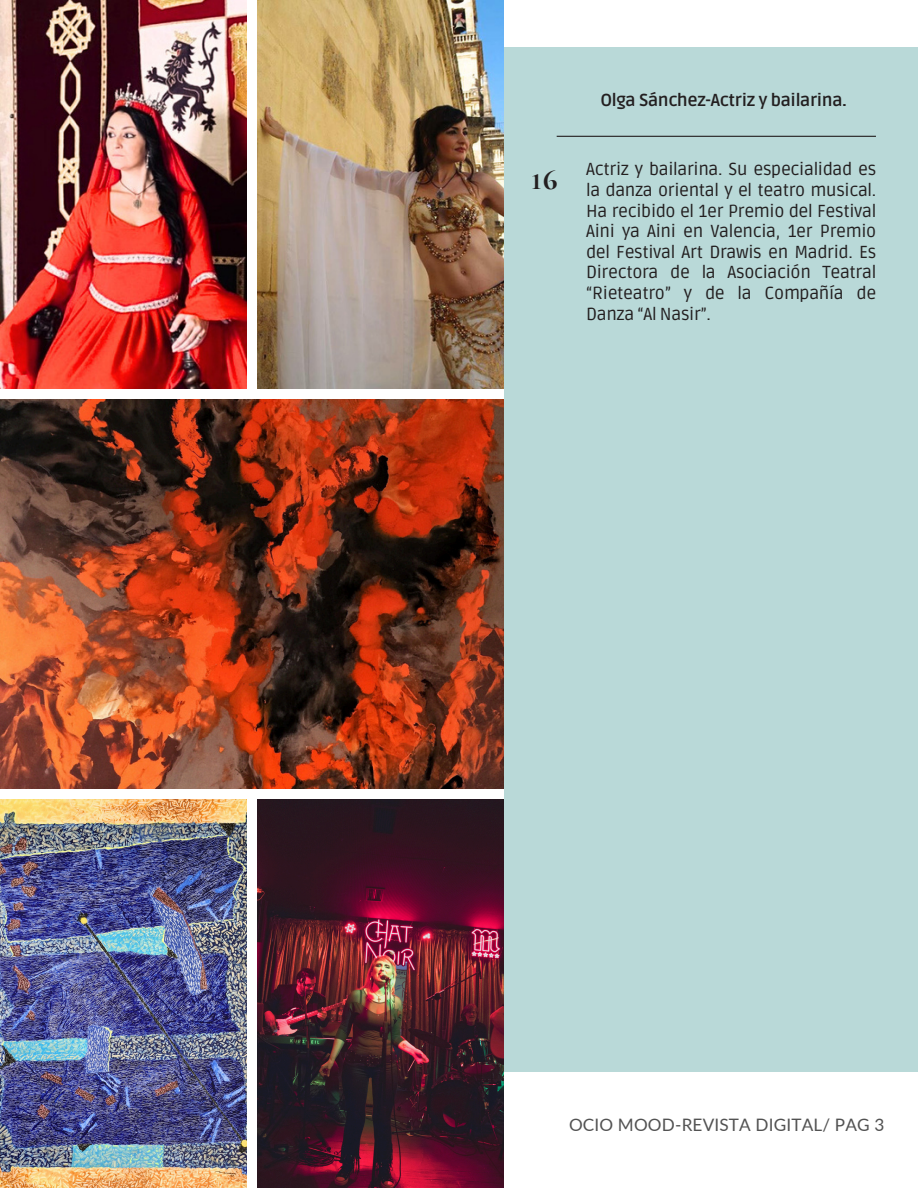
<style>
.page{position:relative;width:918px;height:1188px;background:#fff}
.page>*{position:absolute;margin:0;border:0;box-sizing:border-box;transform-origin:0 0}
.t1{font:700 31.05px "Cormorant SC";color:#231f20}
.t2{font:17.4px/20.5px "Ruda";letter-spacing:-.02em;color:#231f20;text-align:justify}
.t3{font:700 17.4px "Ruda";letter-spacing:-.02em;color:#231f20}
.t4{font:17.1px "Lato";letter-spacing:.01em;color:#525252}
</style>
<div class="page">
<img style="left:0;top:0;width:246px;height:388px">
<img style="left:258px;top:0;width:246px;height:388px">
<img style="left:0;top:399px;width:504px;height:390px">
<img style="left:0;top:800px;width:246px;height:388px">
<img style="left:258px;top:800px;width:246px;height:388px">
<div style="left:504px;top:47px;width:414px;height:1025px;background:#b9d9d8"></div>
<hr style="left:557px;top:136px;width:319px;height:1px;background:#231f20">
<h2 class="t3" style="left:600px;top:90px;width:248px">Olga Sánchez-Actriz y bailarina.</h2>
<p class="t1" style="left:531px;top:160px;width:28px">16</p>
<p class="t2" style="left:586px;top:160px;width:292px">Actriz y bailarina. Su especialidad es la danza oriental y el teatro musical.<br>Ha recibido el 1er Premio del Festival Aini ya Aini en Valencia, 1er Premio del Festival Art Drawis en Madrid. Es Directora de la Asociación Teatral “Rieteatro” y de la Compañía de Danza “Al Nasir”.</p>
<h1 class="t4" style="left:569px;top:1114px;width:317px">OCIO MOOD-REVISTA DIGITAL/ PAG 3</h1>
</div>
